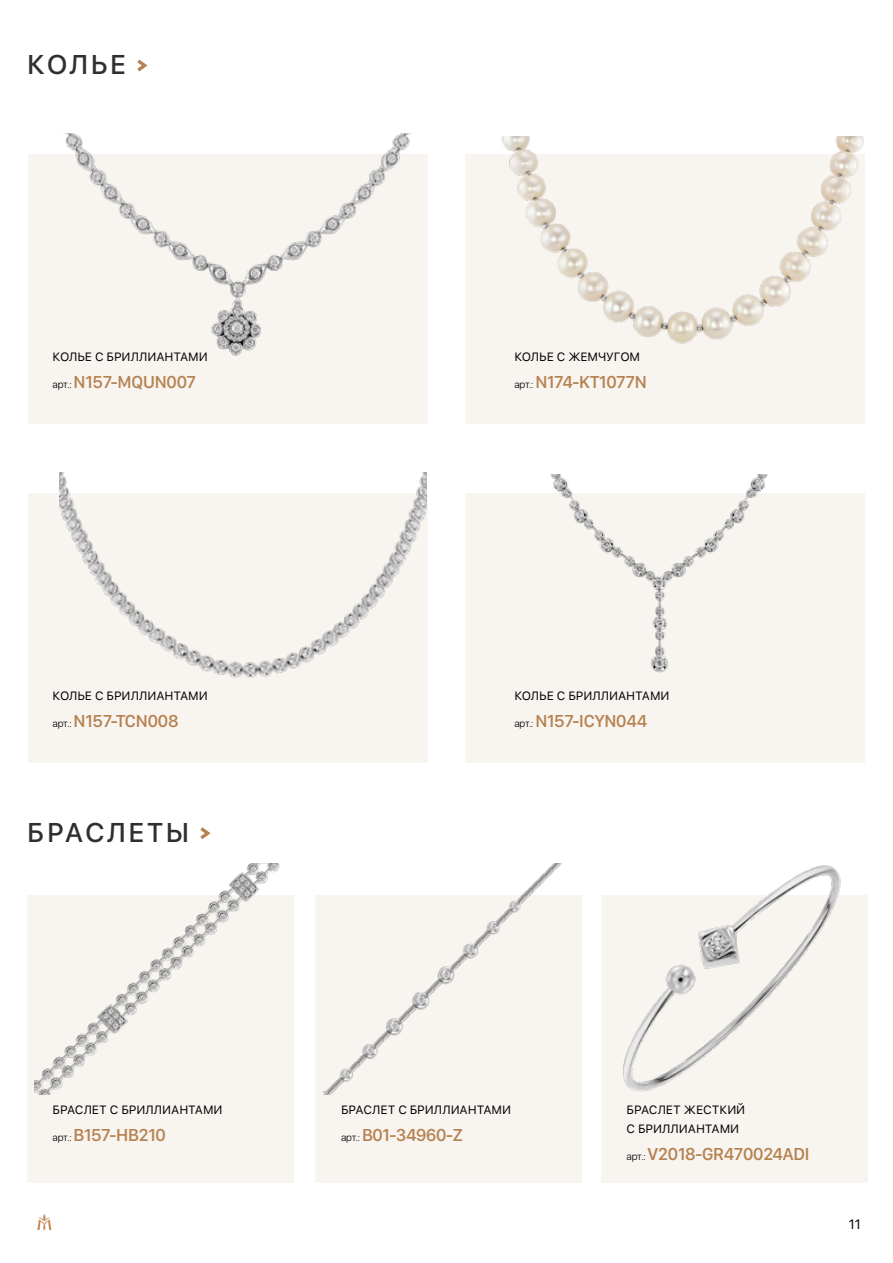
<style>
.page{position:relative;width:893px;height:1263px;background:#fff}
.page>*{position:absolute;margin:0;border:0;box-sizing:border-box;transform-origin:0 0}
.t1{font:500 27px "SF Pro Display";letter-spacing:.11em;color:#312e2d}
.t2{font:500 18px "SF Compact Display";letter-spacing:-.01em;color:#b68250}
.t3{font:13.5px "SF Pro Display";color:#000}
.t4{font:12px/19.5px "SFUI Text";letter-spacing:-.005em;color:#000}
.s1{font-family:"SF Pro Display";font-weight:300;font-size:10.5px;color:#000}
</style>
<div class="page">
<svg style="left:37px;top:1214px;width:14px;height:16px"></svg>
<div style="left:28px;top:154px;width:399px;height:269px;background:#f8f4f0"></div>
<div style="left:28px;top:493px;width:399px;height:269px;background:#f8f4f0"></div>
<div style="left:465px;top:154px;width:400px;height:269px;background:#f8f4f0"></div>
<div style="left:465px;top:493px;width:400px;height:269px;background:#f8f4f0"></div>
<svg style="left:137px;top:59px;width:11px;height:13px"></svg>
<img style="left:63px;top:133px;width:349px;height:223px">
<img style="left:60px;top:472px;width:367px;height:206px">
<img style="left:550px;top:474px;width:218px;height:199px">
<img style="left:501px;top:136px;width:362px;height:208px">
<div style="left:28px;top:895px;width:266px;height:287px;background:#f8f4f0"></div>
<div style="left:315px;top:895px;width:267px;height:287px;background:#f8f4f0"></div>
<div style="left:601px;top:895px;width:266px;height:287px;background:#f8f4f0"></div>
<svg style="left:200px;top:827px;width:11px;height:12px"></svg>
<img style="left:34px;top:864px;width:246px;height:230px">
<img style="left:324px;top:864px;width:237px;height:230px">
<img style="left:623px;top:865px;width:218px;height:227px">
<h1 class="t1" style="left:28px;top:49px;width:100px">КОЛЬЕ</h1>
<p class="t4" style="left:53px;top:347px;width:157px">КОЛЬЕ C БРИЛЛИАНТАМИ</p>
<h2 class="t2" style="left:53px;top:371px;width:145px"><span class="s1">арт.:</span> N157-MQUN007</h2>
<p class="t4" style="left:514px;top:347px;width:127px">КОЛЬЕ C ЖЕМЧУГОМ</p>
<h2 class="t2" style="left:514px;top:371px;width:134px"><span class="s1">арт.:</span> N174-KT1077N</h2>
<p class="t4" style="left:53px;top:686px;width:157px">КОЛЬЕ C БРИЛЛИАНТАМИ</p>
<h2 class="t2" style="left:53px;top:710px;width:127px"><span class="s1">арт.:</span> N157-TCN008</h2>
<h1 class="t1" style="left:28px;top:817px;width:163px">БРАСЛЕТЫ</h1>
<p class="t4" style="left:53px;top:1100px;width:172px">БРАСЛЕТ C БРИЛЛИАНТАМИ</p>
<h2 class="t2" style="left:53px;top:1124px;width:115px"><span class="s1">арт.:</span> B157-HB210</h2>
<p class="t4" style="left:514px;top:686px;width:157px">КОЛЬЕ C БРИЛЛИАНТАМИ</p>
<h2 class="t2" style="left:514px;top:710px;width:134px"><span class="s1">арт.:</span> N157-ICYN044</h2>
<p class="t4" style="left:341px;top:1100px;width:172px">БРАСЛЕТ C БРИЛЛИАНТАМИ</p>
<h2 class="t2" style="left:341px;top:1124px;width:123px"><span class="s1">арт.:</span> B01-34960-Z</h2>
<p class="t4" style="left:627px;top:1100px;width:120px">БРАСЛЕТ ЖЕСТКИЙ<br>C БРИЛЛИАНТАМИ</p>
<h2 class="t2" style="left:627px;top:1143px;width:184px"><span class="s1">арт.:</span> V2018-GR470024ADI</h2>
<p class="t3" style="left:849px;top:1216px;width:13px">11</p>
</div>
